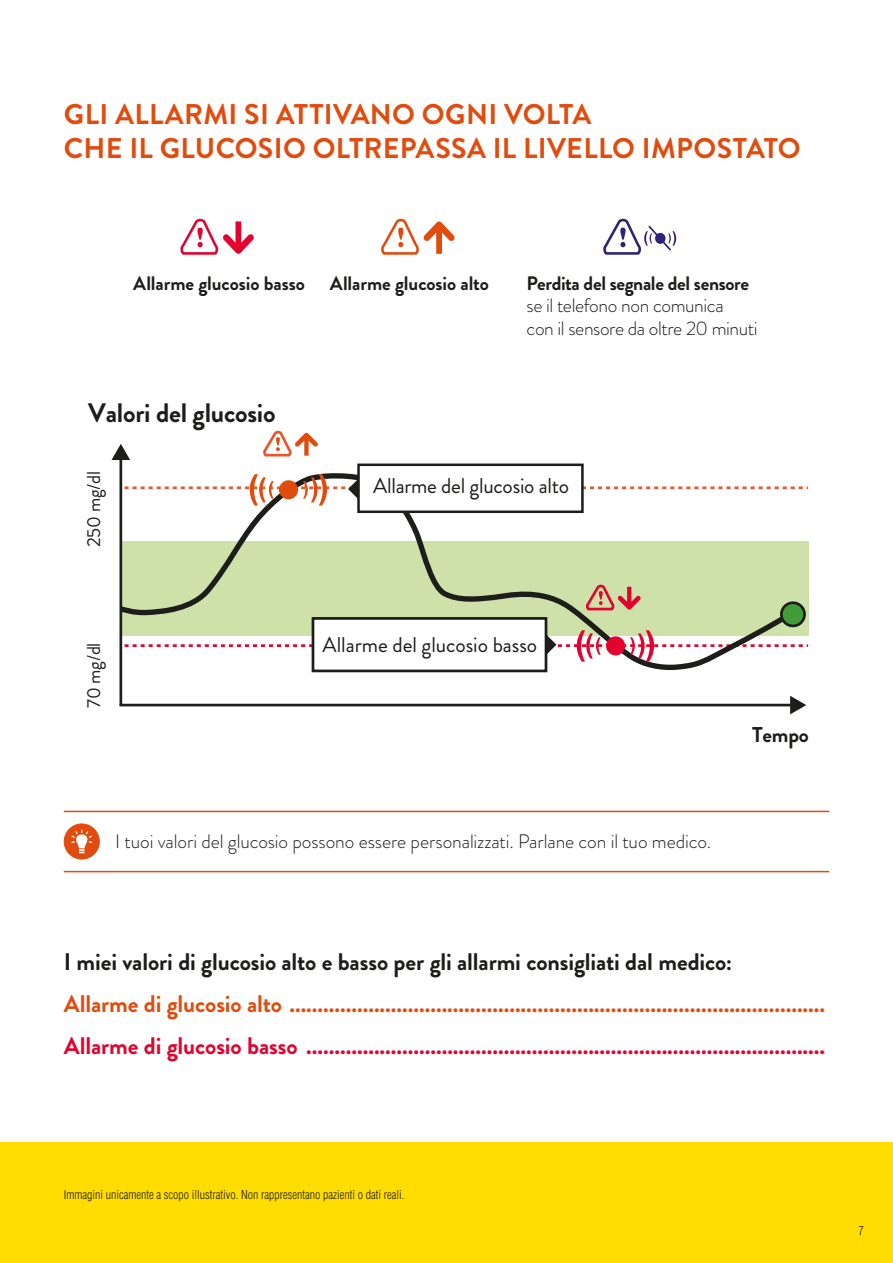
<style>
.page{position:relative;width:893px;height:1263px;background:#fff}
.page>*{position:absolute;margin:0;border:0;box-sizing:border-box;transform-origin:0 0}
.t1{font:700 28.5px/34.2px "Brandon Grotesque";letter-spacing:.01em;color:#e14c0e}
.t2{font:700 26.7px "Brandon Grotesque";letter-spacing:-.01em;color:#1d1d1b}
.t3{font:700 24px "Brandon Grotesque";letter-spacing:-.005em;color:#e14c0e}
.t4{font:700 24px "Brandon Grotesque";letter-spacing:-.005em;color:#e4032e}
.t5{font:700 24px "Brandon Grotesque";letter-spacing:-.005em;color:#1d1d1b}
.t6{font:21.45px "Brandon Grotesque";letter-spacing:-.005em;color:#1d1d1b}
.t7{font:700 21.45px "Brandon Grotesque";letter-spacing:-.01em;color:#1d1d1b}
.t8{font:300 19.5px/22.5px "Brandon Grotesque";letter-spacing:-.01em;color:#1d1d1b}
.t9{font:700 19.5px "Brandon Grotesque";letter-spacing:-.01em;color:#1d1d1b}
.t10{font:18.75px "Brandon Grotesque";letter-spacing:-.01em;color:#1d1d1b}
.t11{font:300 condensed 12px "Helvetica LT Std";color:#1d1d1b}
</style>
<div class="page">
<div style="left:0;top:1142px;width:893px;height:121px;background:#fd0"></div>
<div style="left:121px;top:541px;width:688px;height:95px;background:#cee1a9"></div>
<hr style="left:120px;top:704px;width:673px;height:2px;background:#1d1d1b">
<svg style="left:790px;top:696px;width:16px;height:18px"></svg>
<svg style="left:119px;top:467px;width:670px;height:205px"></svg>
<div style="left:312px;top:617px;width:235px;height:55px;background:#fff;border:3px solid #1d1d1b"></div>
<div style="left:357px;top:463px;width:227px;height:50px;background:#fff;border:3px solid #1d1d1b"></div>
<svg style="left:125px;top:474px;width:683px;height:32px"></svg>
<hr style="left:120px;top:457px;width:2px;height:248px;background:#1d1d1b">
<svg style="left:112px;top:444px;width:18px;height:16px"></svg>
<svg style="left:263px;top:432px;width:55px;height:25px"></svg>
<svg style="left:586px;top:585px;width:55px;height:28px"></svg>
<svg style="left:125px;top:630px;width:683px;height:32px"></svg>
<div style="left:781px;top:603px;width:23px;height:23px;background:#419b36;border-radius:50%"></div>
<div style="left:780px;top:601px;width:26px;height:26px;border:3px solid #1d1d1b;border-radius:50%"></div>
<hr style="left:64px;top:871px;width:765px;height:1px;background:#e14c0e">
<hr style="left:64px;top:811px;width:765px;height:1px;background:#e14c0e">
<div style="left:64px;top:824px;width:35px;height:35px;background:#e14c0e;border-radius:50%"></div>
<div style="left:64px;top:823px;width:36px;height:36px;border:1px solid #e14c0e;border-radius:50%"></div>
<svg style="left:71px;top:830px;width:21px;height:23px"></svg>
<svg style="left:381px;top:219px;width:74px;height:36px"></svg>
<svg style="left:181px;top:219px;width:36px;height:36px"></svg>
<svg style="left:223px;top:221px;width:31px;height:33px"></svg>
<svg style="left:603px;top:219px;width:73px;height:36px"></svg>
<h1 class="t1" style="left:64px;top:97px;width:738px">GLI ALLARMI SI ATTIVANO OGNI VOLTA<br>CHE IL GLUCOSIO OLTREPASSA IL LIVELLO IMPOSTATO</h1>
<p class="t9" style="left:133px;top:269px;width:173px">Allarme glucosio basso</p>
<p class="t9" style="left:330px;top:269px;width:160px">Allarme glucosio alto</p>
<p class="t9" style="left:527px;top:269px;width:224px">Perdita del segnale del sensore</p>
<p class="t8" style="left:527px;top:294px;width:232px">se il telefono non comunica<br>con il sensore da oltre 20 minuti</p>
<h2 class="t2" style="left:88px;top:394px;width:189px">Valori del glucosio</h2>
<p class="t10" style="left:81px;top:547px;width:78px;rotate:-90deg">250 mg/dl</p>
<p class="t10" style="left:81px;top:708px;width:67px;rotate:-90deg">70 mg/dl</p>
<p class="t6" style="left:373px;top:471px;width:197px">Allarme del glucosio alto</p>
<p class="t6" style="left:323px;top:630px;width:216px">Allarme del glucosio basso</p>
<p class="t8" style="left:115px;top:830px;width:597px">I tuoi valori del glucosio possono essere personalizzati. Parlane con il tuo medico.</p>
<p class="t7" style="left:752px;top:719px;width:58px">Tempo</p>
<p class="t5" style="left:64px;top:945px;width:670px">I miei valori di glucosio alto e basso per gli allarmi consigliati dal medico:</p>
<p class="t3" style="left:64px;top:987px;width:763px">Allarme di glucosio alto ...............................................................................................</p>
<p class="t4" style="left:64px;top:1029px;width:763px">Allarme di glucosio basso ............................................................................................</p>
<p class="t11" style="left:64px;top:1187px;width:342px">Immagini unicamente a scopo illustrativo. Non rappresentano pazienti o dati reali.</p>
<p class="t11" style="left:858px;top:1223px;width:7px">7</p>
</div>
